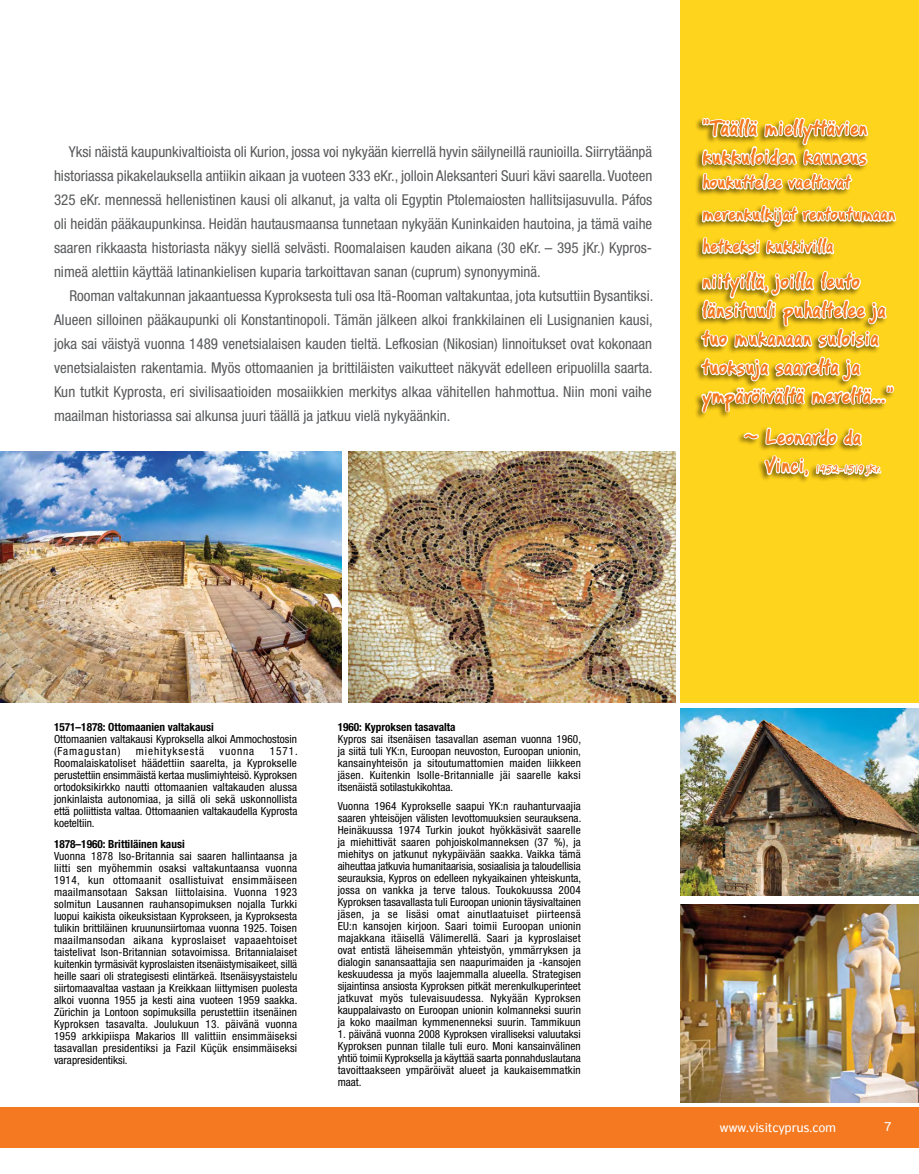
<style>
.page{position:relative;width:919px;height:1174px;background:#fff}
.page>*{position:absolute;margin:0;border:0;box-sizing:border-box;transform-origin:0 0}
.t1{font:700 22.5px/28.5px "PF Reminder Pro";color:#f47920;scale:.94 1}
.t2{font:700 19.5px/32.1px "PF Reminder Pro";color:#f47920;scale:.94 1}
.t3{font:condensed 15px/24px "Helvetica Neue";color:#58595b;text-align:justify}
.t4{font:13.5px "PF Highway Sans Pro";color:#fff}
.t5{font:condensed 11.25px/12px "Helvetica Neue";letter-spacing:.015em;color:#000}
.t6{font:condensed 11.25px "Helvetica Neue";letter-spacing:.08em;color:#000}
.t7{font:700 10.5px "PF Reminder Pro";color:#f47920;scale:.94 1}
.s1{font-size:22.5px}
.s2{font-weight:700}
</style>
<div class="page">
<img style="left:680px;top:905px;width:238px;height:197px">
<img style="left:348px;top:452px;width:327px;height:250px">
<img style="left:0;top:452px;width:341px;height:250px">
<div style="left:680px;top:0;width:238px;height:702px;background:#ffd41c"></div>
<div style="left:693px;top:117px;width:204px;height:367px;background:#000;opacity:.5"></div>
<svg style="left:698px;top:117px;width:199px;height:364px"></svg>
<div style="left:0;top:1107px;width:918px;height:40px;background:#f47920"></div>
<img style="left:680px;top:709px;width:238px;height:186px">
<p class="t3" style="left:54px;top:140px;width:599px;text-indent:15px">Yksi näistä kaupunkivaltioista oli Kurion, jossa voi nykyään kierrellä hyvin säilyneillä raunioilla. Siirrytäänpä historiassa pikakelauksella antiikin aikaan ja vuoteen 333 eKr., jolloin Aleksanteri Suuri kävi saarella. Vuoteen 325 eKr. mennessä hellenistinen kausi oli alkanut, ja valta oli Egyptin Ptolemaiosten hallitsijasuvulla. Páfos oli heidän pääkaupunkinsa. Heidän hautausmaansa tunnetaan nykyään Kuninkaiden hautoina, ja tämä vaihe saaren rikkaasta historiasta näkyy siellä selvästi. Roomalaisen kauden aikana (30 eKr. – 395 jKr.) Kypros&shy;nimeä alettiin käyttää latinankielisen kuparia tarkoittavan sanan (cuprum) synonyyminä.</p>
<p class="t3" style="left:54px;top:284px;width:601px;text-indent:15px">Rooman valtakunnan jakaantuessa Kyproksesta tuli osa Itä-Rooman valtakuntaa, jota kutsuttiin Bysantiksi.<br>Alueen silloinen pääkaupunki oli Konstantinopoli. Tämän jälkeen alkoi frankkilainen eli Lusignanien kausi, joka sai väistyä vuonna 1489 venetsialaisen kauden tieltä. Lefkosian (Nikosian) linnoitukset ovat kokonaan venetsialaisten rakentamia. Myös ottomaanien ja brittiläisten vaikutteet näkyvät edelleen eripuolilla saarta.<br>Kun tutkit Kyprosta, eri sivilisaatioiden mosaiikkien merkitys alkaa vähitellen hahmottua. Niin moni vaihe maailman historiassa sai alkunsa juuri täällä ja jatkuu vielä nykyäänkin.</p>
<p class="t1" style="left:702px;top:115px;width:178px">”Täällä miellyttävien kukkuloiden kauneus</p>
<p class="t2" style="left:702px;top:167px;width:207px">houkuttelee vaeltavat merenkulkijat rentoutumaan hetkeksi kukkivilla</p>
<p class="t1" style="left:702px;top:268px;width:206px">niityillä, joilla leuto länsituuli puhaltelee ja tuo mukanaan suloisia tuoksuja saarelta ja ympäröivältä mereltä…”</p>
<p class="t1" style="left:743px;top:423px;width:127px">~ Leonardo da</p>
<p class="t7" style="left:764px;top:462px;width:125px"><span class="s1">Vinci,</span> 1452–1519 jKr.</p>
<p class="t5" style="left:54px;top:720px;width:244px"><span class="s2">1571–1878: Ottomaanien valtakausi<br></span>Ottomaanien valtakausi Kyproksella alkoi Ammochostosin (Famagustan)</p>
<p class="t6" style="left:136px;top:744px;width:70px">miehityksestä</p>
<p class="t5" style="left:220px;top:744px;width:36px">vuonna</p>
<p class="t5" style="left:54px;top:744px;width:245px;text-align:justify;text-indent:216px">1571.<br>Roomalaiskatoliset häädettiin saarelta, ja Kyprokselle perustettiin ensimmäistä kertaa muslimiyhteisö. Kyproksen ortodoksikirkko nautti ottomaanien valtakauden alussa jonkinlaista autonomiaa, ja sillä oli sekä uskonnollista että poliittista valtaa. Ottomaanien valtakaudella Kyprosta koeteltiin.</p>
<p class="t5" style="left:54px;top:837px;width:245px"><span class="s2">1878–1960: Brittiläinen kausi<br></span>Vuonna 1878 Iso-Britannia sai saaren hallintaansa ja liitti sen myöhemmin osaksi valtakuntaansa vuonna 1914, kun ottomaanit osallistuivat ensimmäiseen maailmansotaan Saksan liittolaisina. Vuonna 1923 solmitun Lausannen rauhansopimuksen nojalla Turkki luopui kaikista oikeuksistaan Kyprokseen, ja Kyproksesta tulikin brittiläinen kruununsiirtomaa vuonna 1925. Toisen maailmansodan aikana kyproslaiset vapaaehtoiset taistelivat Ison-Britannian sotavoimissa. Britannialaiset kuitenkin tyrmäsivät kyproslaisten itsenäistymisaikeet, sillä heille saari oli strategisesti elintärkeä. Itsenäisyystaistelu siirtomaavaltaa vastaan ja Kreikkaan liittymisen puolesta alkoi vuonna 1955 ja kesti aina vuoteen 1959 saakka.<br>Zürichin ja Lontoon sopimuksilla perustettiin itsenäinen Kyproksen tasavalta. Joulukuun 13. päivänä vuonna 1959 arkkipiispa Makarios III valittiin ensimmäiseksi tasavallan presidentiksi ja Fazil Küçük ensimmäiseksi varapresidentiksi.</p>
<p class="t5" style="left:337px;top:720px;width:245px"><span class="s2">1960: Kyproksen tasavalta<br></span>Kypros sai itsenäisen tasavallan aseman vuonna 1960, ja siitä tuli YK:n, Euroopan neuvoston, Euroopan unionin, kansainyhteisön ja sitoutumattomien maiden liikkeen jäsen. Kuitenkin Isolle-Britannialle jäi saarelle kaksi itsenäistä sotilastukikohtaa.</p>
<p class="t5" style="left:337px;top:800px;width:245px;text-align:justify">Vuonna 1964 Kyprokselle saapui YK:n rauhanturvaajia saaren yhteisöjen välisten levottomuuksien seurauksena.<br>Heinäkuussa 1974 Turkin joukot hyökkäsivät saarelle ja miehittivät saaren pohjoiskolmanneksen (37 %), ja miehitys on jatkunut nykypäivään saakka. Vaikka tämä aiheuttaa jatkuvia humanitaarisia, sosiaalisia ja taloudellisia seurauksia, Kypros on edelleen nykyaikainen yhteiskunta, jossa on vankka ja terve talous. Toukokuussa 2004<br>Kyproksen tasavallasta tuli Euroopan unionin täysivaltainen jäsen, ja se lisäsi omat ainutlaatuiset piirteensä EU:n kansojen kirjoon. Saari toimii Euroopan unionin majakkana itäisellä Välimerellä. Saari ja kyproslaiset ovat entistä läheisemmän yhteistyön, ymmärryksen ja dialogin sanansaattajia sen naapurimaiden ja -kansojen keskuudessa ja myös laajemmalla alueella. Strategisen sijaintinsa ansiosta Kyproksen pitkät merenkulkuperinteet jatkuvat myös tulevaisuudessa. Nykyään Kyproksen kauppalaivasto on Euroopan unionin kolmanneksi suurin ja koko maailman kymmenenneksi suurin. Tammikuun</p>
<p class="t5" style="left:338px;top:1028px;width:245px;text-align:justify">1. päivänä vuonna 2008 Kyproksen viralliseksi valuutaksi Kyproksen punnan tilalle tuli euro. Moni kansainvälinen yhtiö toimii Kyproksella ja käyttää saarta ponnahduslautana tavoittaakseen ympäröivät alueet ja kaukaisemmatkin maat.</p>
<p class="t4" style="left:720px;top:1119px;width:117px">www.visitcyprus.com</p>
<p class="t4" style="left:883px;top:1118px;width:10px">7</p>
</div>
